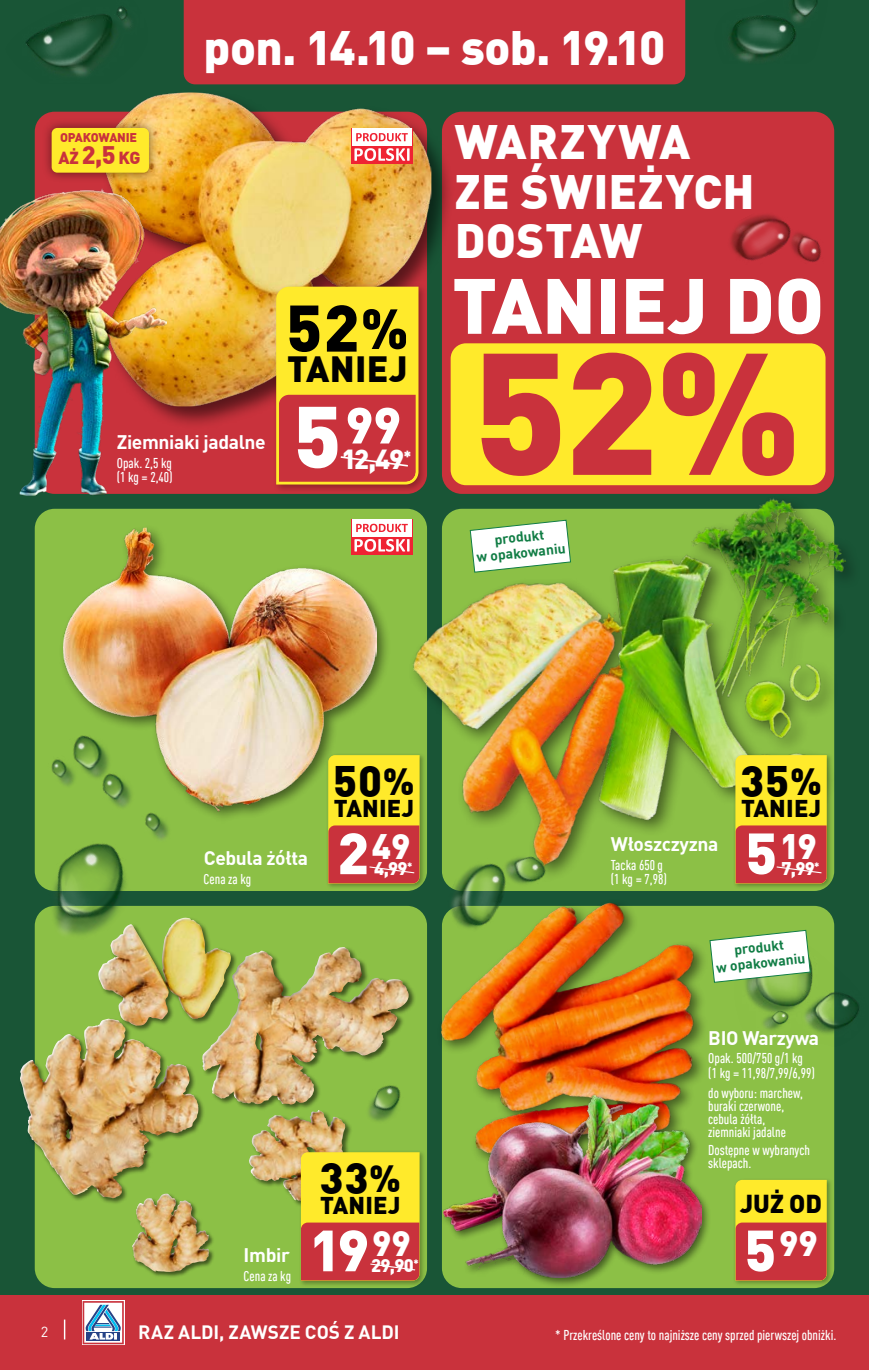
<style>
.page{position:relative;width:869px;height:1370px;background:#fff}
.page>*{position:absolute;margin:0;border:0;box-sizing:border-box;transform-origin:0 0}
.t1{font:900 170.1px "DIN Pro";color:#c9323c}
.t2{font:900 77px "DIN Pro";color:#fff}
.t3{font:900 64.75px "DIN Pro";color:#000}
.t4{font:900 57.23px "DIN Pro";color:#fff}
.t5{font:900 50.05px "DIN Pro";color:#fff}
.t6{font:900 47.25px/49px "DIN Pro";color:#fff}
.t7{font:900 47.25px "DIN Pro";letter-spacing:-.035em;color:#fff}
.t8{font:900 43.05px "DIN Pro";color:#000}
.t9{font:900 35.7px "DIN Pro";letter-spacing:.01em;color:#000}
.t10{font:900 34.65px "DIN Pro";color:#fff}
.t11{font:900 26.95px "DIN Pro";color:#fff}
.t12{font:900 25.38px "DIN Pro";color:#000}
.t13{font:900 23.8px "DIN Pro";letter-spacing:.01em;color:#000}
.t14{font:700 19.25px "DIN Pro";letter-spacing:-.02em;color:#fff}
.t15{font:700 18.9px "DIN Pro";letter-spacing:.005em;color:#fff}
.t16{font:900 18.03px "DIN Pro";letter-spacing:-.035em;color:#fff}
.t17{font:900 17.15px "DIN Pro";color:#c9323c}
.t18{font:14.35px "DIN Pro";color:#fff}
.t19{font:500 condensed 14px/13.1px "DIN Pro";color:#fff}
.t20{font:700 14px/15.8px "DIN Pro";color:#117d45;text-align:center}
.t21{font:900 12.42px "DIN Pro";letter-spacing:-.015em;color:#c9323c}
.s1{font-size:24.85px}
.s2{font-size:55.65px}
.s3{font-size:85.75px}
.s4{font-size:37.1px}
.s5{font-size:57.23px}
</style>
<div class="page">
<div style="left:0;top:0;width:868px;height:1305px;background:#195536"></div>
<div style="left:35px;top:112px;width:392px;height:382px;background:#c9323c;border-radius:20px"></div>
<div style="left:35px;top:508px;width:392px;height:382px;background:#8cc046;border-radius:20px"></div>
<div style="left:35px;top:905px;width:392px;height:382px;background:#8cc046;border-radius:20px"></div>
<div style="left:441px;top:905px;width:392px;height:382px;background:#8cc046;border-radius:20px"></div>
<div style="left:441px;top:112px;width:392px;height:382px;background:#c9323c;border-radius:20px"></div>
<img style="left:34px;top:848px;width:118px;height:68px">
<img style="left:730px;top:0;width:88px;height:62px">
<img style="left:25px;top:6px;width:107px;height:71px">
<div style="left:436px;top:897px;width:272px;height:270px;background:#000;opacity:.5"></div>
<img style="left:441px;top:902px;width:166px;height:139px">
<div style="left:58px;top:524px;width:333px;height:301px;background:#000;opacity:.5"></div>
<img style="left:63px;top:527px;width:313px;height:284px">
<img style="left:396px;top:487px;width:455px;height:395px">
<div style="left:19px;top:916px;width:396px;height:294px;background:#000;opacity:.55"></div>
<img style="left:98px;top:918px;width:111px;height:107px">
<div style="left:132px;top:1192px;width:83px;height:85px;background:#000;opacity:.55"></div>
<img style="left:132px;top:1193px;width:77px;height:79px">
<div style="left:440px;top:1092px;width:271px;height:195px;background:#000;opacity:.5"></div>
<img style="left:443px;top:1094px;width:257px;height:183px">
<img style="left:34px;top:725px;width:156px;height:123px">
<img style="left:745px;top:937px;width:114px;height:112px">
<img style="left:437px;top:838px;width:120px;height:106px">
<img style="left:351px;top:1068px;width:64px;height:78px">
<div style="left:101px;top:89px;width:353px;height:340px;background:#000;opacity:.55"></div>
<img style="left:100px;top:92px;width:331px;height:314px">
<div style="left:272px;top:282px;width:156px;height:212px;background:#000;opacity:.3"></div>
<svg style="left:275px;top:285px;width:144px;height:201px"></svg>
<div style="left:351px;top:128px;width:61px;height:36px;background:#ef2333"></div>
<svg style="left:354px;top:148px;width:55px;height:13px"></svg>
<div style="left:352px;top:129px;width:60px;height:17px;background:#fff"></div>
<svg style="left:356px;top:133px;width:51px;height:8px"></svg>
<svg style="left:351px;top:518px;width:61px;height:36px"></svg>
<svg style="left:354px;top:539px;width:55px;height:12px"></svg>
<div style="left:352px;top:519px;width:60px;height:17px;background:#fff"></div>
<svg style="left:356px;top:523px;width:51px;height:9px"></svg>
<svg style="left:469px;top:519px;width:102px;height:54px;background:#d7e9c8"></svg>
<svg style="left:709px;top:929px;width:101px;height:54px"></svg>
<div style="left:325px;top:752px;width:100px;height:137px;background:#000;opacity:.3"></div>
<svg style="left:328px;top:755px;width:91px;height:128px;background:#e69833"></svg>
<div style="left:732px;top:752px;width:100px;height:137px;background:#000;opacity:.3"></div>
<svg style="left:735px;top:755px;width:91px;height:128px;background:#e69833"></svg>
<div style="left:298px;top:1149px;width:127px;height:137px;background:#000;opacity:.3"></div>
<svg style="left:301px;top:1152px;width:118px;height:128px;background:#e69833"></svg>
<div style="left:732px;top:1177px;width:100px;height:109px;background:#000;opacity:.3"></div>
<svg style="left:735px;top:1179px;width:91px;height:101px;background:#de8134"></svg>
<img style="left:730px;top:214px;width:91px;height:48px">
<div style="left:42px;top:118px;width:117px;height:65px;background:#000;opacity:.52"></div>
<div style="left:52px;top:128px;width:97px;height:45px;background:#ffea2b;border-radius:6px"></div>
<div style="left:184px;top:0;width:501px;height:84px;background:#c9323c"></div>
<div style="left:450px;top:343px;width:375px;height:142px;background:#ffea2b;border-radius:15px"></div>
<img style="left:0;top:189px;width:166px;height:306px">
<img style="left:868px;top:937px;width:1px;height:110px">
<div style="left:0;top:1295px;width:868px;height:74px;background:#c9323c"></div>
<svg style="left:82px;top:1300px;width:42px;height:44px"></svg>
<svg style="left:83px;top:1300px;width:41px;height:43px;background:#acb3c9"></svg>
<hr style="left:868px;top:1295px;width:1px;height:74px;background:#c9323c">
<svg style="left:64px;top:1319px;width:1px;height:20px"></svg>
<p class="t21" style="left:60px;top:128px;width:79px">OPAKOWANIE</p>
<p class="t17" style="left:59px;top:144px;width:83px">AŻ <span class="s1">2,5</span> KG</p>
<h3 class="t7" style="left:203px;top:10px;width:463px">pon. 14.10 – sob. 19.10</h3>
<h3 class="t6" style="left:454px;top:115px;width:301px">WARZYWA<br>ZE ŚWIEŻYCH<br>DOSTAW</h3>
<h3 class="t14" style="left:117px;top:427px;width:150px">Ziemniaki jadalne</h3>
<p class="t19" style="left:117px;top:455px;width:58px;line-height:14px">Opak. 2,5 kg (1 kg = 2,40)</p>
<h3 class="t3" style="left:286px;top:276px;width:124px">52<span class="s2">%</span></h3>
<h3 class="t9" style="left:287px;top:340px;width:122px">TANIEJ</h3>
<h3 class="t5" style="left:293px;top:385px;width:109px"><span class="s3">5</span>99</h3>
<h3 class="t11" style="left:341px;top:438px;width:71px">12,49<sup>*</sup></h3>
<h2 class="t2" style="left:452px;top:244px;width:373px">TANIEJ DO</h2>
<h1 class="t1" style="left:472px;top:277px;width:330px">52%</h1>
<p class="t20" style="left:473px;top:533px;width:91px;rotate:-6deg">produkt<br>w opakowaniu</p>
<h3 class="t8" style="left:333px;top:746px;width:83px">50<span class="s4">%</span></h3>
<h3 class="t14" style="left:203px;top:842px;width:106px">Cebula żółta</h3>
<p class="t19" style="left:203px;top:871px;width:49px">Cena za kg</p>
<h3 class="t13" style="left:334px;top:789px;width:82px">TANIEJ</h3>
<h3 class="t10" style="left:337px;top:818px;width:75px"><span class="s5">2</span>49</h3>
<p class="t16" style="left:374px;top:854px;width:40px">4,99<sup>*</sup></p>
<h3 class="t8" style="left:319px;top:1143px;width:83px">33<span class="s4">%</span></h3>
<h3 class="t13" style="left:320px;top:1186px;width:82px">TANIEJ</h3>
<h3 class="t14" style="left:243px;top:1239px;width:48px">Imbir</h3>
<p class="t19" style="left:243px;top:1268px;width:49px">Cena za kg</p>
<h3 class="t4" style="left:309px;top:1204px;width:103px">19<sup>99</sup></h3>
<p class="t16" style="left:371px;top:1250px;width:49px">29,90<sup>*</sup></p>
<h3 class="t8" style="left:740px;top:746px;width:83px">35<span class="s4">%</span></h3>
<h3 class="t14" style="left:610px;top:828px;width:109px">Włoszczyzna</h3>
<p class="t19" style="left:610px;top:856px;width:58px;line-height:14px">Tacka 650 g (1 kg = 7,98)</p>
<h3 class="t13" style="left:740px;top:789px;width:82px">TANIEJ</h3>
<h3 class="t10" style="left:745px;top:818px;width:73px"><span class="s5">5</span>19</h3>
<p class="t16" style="left:781px;top:854px;width:40px">7,99<sup>*</sup></p>
<p class="t20" style="left:713px;top:942px;width:91px;rotate:-6deg">produkt<br>w opakowaniu</p>
<h3 class="t14" style="left:708px;top:1022px;width:112px">BIO Warzywa</h3>
<p class="t19" style="left:708px;top:1050px;width:108px;line-height:14px">Opak. 500/750 g/1 kg (1 kg = 11,98/7,99/6,99)</p>
<p class="t19" style="left:708px;top:1084px;width:96px">do wyboru: marchew, buraki czerwone, cebula żółta, ziemniaki jadalne</p>
<p class="t19" style="left:708px;top:1141px;width:103px">Dostępne w wybranych sklepach.</p>
<h3 class="t12" style="left:739px;top:1183px;width:83px">JUŻ OD</h3>
<h3 class="t10" style="left:744px;top:1215px;width:75px"><span class="s5">5</span>99</h3>
<p class="t18" style="left:41px;top:1320px;width:9px">2</p>
<h3 class="t15" style="left:138px;top:1317px;width:263px">RAZ ALDI, ZAWSZE COŚ Z ALDI</h3>
<p class="t19" style="left:555px;top:1326px;width:282px">* Przekreślone ceny to najniższe ceny sprzed pierwszej obniżki.</p>
</div>
